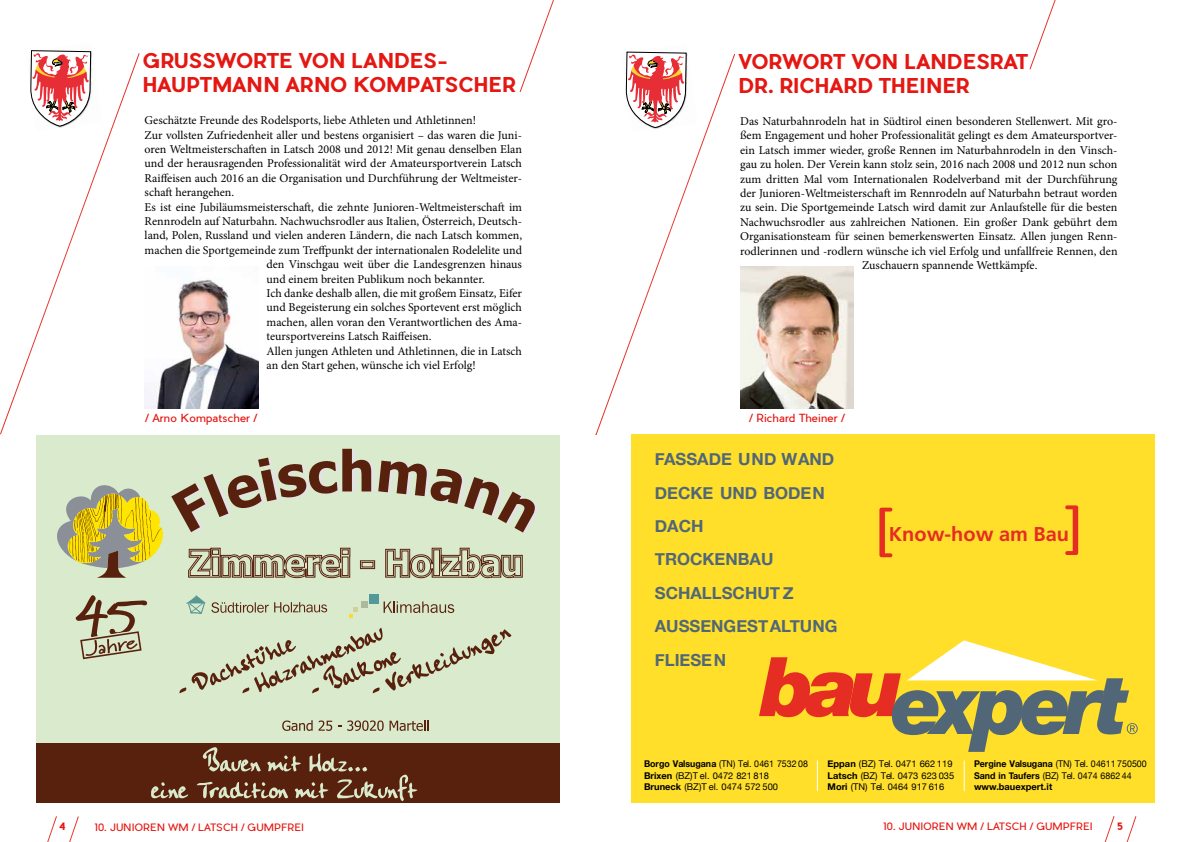
<style>
.page{position:relative;width:1191px;height:842px;background:#fff}
.page>*{position:absolute;margin:0;border:0;box-sizing:border-box;transform-origin:0 0}
.t1{font:65.2px "Courier";color:#e62d24}
.t2{font:700 20px/24px "Pier Sans";color:#e41712}
.t3{font:700 20px "Frutiger";color:#e62d24}
.t4{font:700 16.7px/33.4px "Helvetica Neue";color:#516777}
.t5{font:12px "Minion Pro";color:#000}
.t6{font:11px "Pier Sans";color:#e41712}
.t7{font:10px "Pier Sans";color:#e41712}
.t8{font:700 10px "Pier Sans";color:#e41712}
.t9{font:700 9.3px/11.4px "Helvetica Neue";color:#000;scale:.95 1}
.t10{font:9.3px/11.4px "Helvetica Neue";color:#000;scale:.95 1}
.t11{font:9.3px/11.4px "Helvetica Neue";color:#000}
.s1{font-weight:700}
.s2{font-weight:400}
</style>
<div class="page">
<svg style="left:69px;top:816px;width:10px;height:26px"></svg>
<svg style="left:47px;top:816px;width:10px;height:26px"></svg>
<img style="left:145px;top:278px;width:113px;height:130px">
<div style="left:36px;top:435px;width:523px;height:332px;background:#daeacd"></div>
<svg style="left:282px;top:720px;width:50px;height:11px"></svg>
<svg style="left:338px;top:720px;width:91px;height:11px"></svg>
<svg style="left:211px;top:602px;width:116px;height:11px"></svg>
<svg style="left:186px;top:595px;width:19px;height:19px"></svg>
<svg style="left:350px;top:607px;width:8px;height:10px"></svg>
<div style="left:361px;top:601px;width:6px;height:7px;background:#adb99d"></div>
<div style="left:370px;top:595px;width:9px;height:9px;background:#53999b"></div>
<svg style="left:383px;top:601px;width:71px;height:12px"></svg>
<svg style="left:76px;top:595px;width:71px;height:65px"></svg>
<svg style="left:57px;top:449px;width:481px;height:130px"></svg>
<svg style="left:179px;top:628px;width:332px;height:65px"></svg>
<div style="left:36px;top:743px;width:523px;height:60px;background:#58210e"></div>
<svg style="left:151px;top:782px;width:37px;height:16px"></svg>
<svg style="left:196px;top:747px;width:221px;height:54px"></svg>
<svg style="left:0;top:53px;width:140px;height:382px"></svg>
<img style="left:25px;top:51px;width:77px;height:80px">
<svg style="left:31px;top:50px;width:60px;height:77px"></svg>
<svg style="left:1126px;top:816px;width:11px;height:26px"></svg>
<svg style="left:1104px;top:816px;width:11px;height:26px"></svg>
<div style="left:631px;top:434px;width:524px;height:368px;background:#ffdf2a"></div>
<svg style="left:759px;top:640px;width:378px;height:112px"></svg>
<hr style="left:817px;top:760px;width:1px;height:31px;background:#fff">
<hr style="left:964px;top:760px;width:1px;height:31px;background:#fff">
<svg style="left:616px;top:54px;width:119px;height:327px"></svg>
<svg style="left:1029px;top:0;width:27px;height:70px"></svg>
<img style="left:740px;top:266px;width:113px;height:142px">
<img style="left:621px;top:51px;width:76px;height:81px">
<svg style="left:626px;top:52px;width:60px;height:76px"></svg>
<svg style="left:519px;top:0;width:97px;height:436px"></svg>
<h2 class="t2" style="left:143px;top:48px;width:374px">GRUSSWORTE VON LANDES-<br>HAUPTMANN ARNO KOMPATSCHER</h2>
<h2 class="t2" style="left:738px;top:49px;width:291px">VORWORT VON LANDESRAT<br>DR. RICHARD THEINER</h2>
<p class="t5" style="left:145px;top:112px;width:333px">Geschätzte Freunde des Rodelsports, liebe Athleten und Athletinnen!</p>
<p class="t5" style="left:145px;top:127px;width:379px">Zur vollsten Zufriedenheit aller und bestens organisiert – das waren die Juni-</p>
<p class="t5" style="left:145px;top:141px;width:379px">oren Weltmeisterschaften in Latsch 2008 und 2012! Mit genau denselben Elan</p>
<p class="t5" style="left:145px;top:156px;width:379px">und der herausragenden Professionalität wird der Amateursportverein Latsch</p>
<p class="t5" style="left:145px;top:170px;width:379px">Raiffeisen auch 2016 an die Organisation und Durchführung der Weltmeister-</p>
<p class="t5" style="left:145px;top:184px;width:91px">schaft herangehen.</p>
<p class="t5" style="left:145px;top:199px;width:379px">Es ist eine Jubiläumsmeisterschaft, die zehnte Junioren-Weltmeisterschaft im</p>
<p class="t5" style="left:145px;top:213px;width:379px">Rennrodeln auf Naturbahn. Nachwuchsrodler aus Italien, Österreich, Deutsch-</p>
<p class="t5" style="left:145px;top:228px;width:379px">land, Polen, Russland und vielen anderen Ländern, die nach Latsch kommen,</p>
<p class="t5" style="left:145px;top:242px;width:379px">machen die Sportgemeinde zum Treffpunkt der internationalen Rodelelite und</p>
<p class="t5" style="left:266px;top:256px;width:257px">den Vinschgau weit über die Landesgrenzen hinaus</p>
<p class="t5" style="left:266px;top:271px;width:220px">und einem breiten Publikum noch bekannter.</p>
<p class="t5" style="left:266px;top:285px;width:257px">Ich danke deshalb allen, die mit großem Einsatz, Eifer</p>
<p class="t5" style="left:266px;top:300px;width:257px">und Begeisterung ein solches Sportevent erst möglich</p>
<p class="t5" style="left:266px;top:314px;width:257px">machen, allen voran den Verantwortlichen des Ama-</p>
<p class="t5" style="left:266px;top:328px;width:167px">teursportvereins Latsch Raiffeisen.</p>
<p class="t5" style="left:266px;top:343px;width:257px">Allen jungen Athleten und Athletinnen, die in Latsch</p>
<p class="t5" style="left:266px;top:357px;width:211px">an den Start gehen, wünsche ich viel Erfolg!</p>
<p class="t5" style="left:740px;top:113px;width:379px">Das Naturbahnrodeln hat in Südtirol einen besonderen Stellenwert. Mit gro-</p>
<p class="t5" style="left:740px;top:127px;width:379px">ßem Engagement und hoher Professionalität gelingt es dem Amateursportver-</p>
<p class="t5" style="left:740px;top:142px;width:379px">ein Latsch immer wieder, große Rennen im Naturbahnrodeln in den Vinsch-</p>
<p class="t5" style="left:740px;top:156px;width:379px">gau zu holen. Der Verein kann stolz sein, 2016 nach 2008 und 2012 nun schon</p>
<p class="t5" style="left:740px;top:171px;width:379px">zum dritten Mal vom Internationalen Rodelverband mit der Durchführung</p>
<p class="t5" style="left:740px;top:185px;width:379px">der Junioren-Weltmeisterschaft im Rennrodeln auf Naturbahn betraut worden</p>
<p class="t5" style="left:740px;top:199px;width:379px">zu sein. Die Sportgemeinde Latsch wird damit zur Anlaufstelle für die besten</p>
<p class="t5" style="left:740px;top:214px;width:379px">Nachwuchsrodler aus zahlreichen Nationen. Ein großer Dank gebührt dem</p>
<p class="t5" style="left:740px;top:228px;width:379px">Organisationsteam für seinen bemerkenswerten Einsatz. Allen jungen Renn-</p>
<p class="t5" style="left:740px;top:243px;width:379px">rodlerinnen und -rodlern wünsche ich viel Erfolg und unfallfreie Rennen, den</p>
<p class="t5" style="left:862px;top:257px;width:177px">Zuschauern spannende Wettkämpfe.</p>
<p class="t6" style="left:145px;top:411px;width:114px">/ Arno Kompatscher /</p>
<p class="t6" style="left:749px;top:411px;width:97px">/ Richard Theiner /</p>
<h3 class="t4" style="left:655px;top:443px;width:184px">FASSADE UND WAND<br>DECKE UND BODEN<br>DACH<br>TROCKENBAU<br>SCHALLSCHUT Z<br>AUSSENGESTALTUNG<br>FLIESEN</h3>
<h1 class="t1" style="left:866px;top:474px;width:41px">[</h1>
<h2 class="t3" style="left:889px;top:522px;width:182px">Know-how am Bau</h2>
<p class="t10" style="left:644px;top:759px;width:174px"><span class="s1">Borgo Valsugana</span> (TN) Tel. 0461 7532 08<br><span class="s1">Brixen</span> (BZ)T el. 0472 821 818<br><span class="s1">Bruneck</span> (BZ)T el. 0474 572 500</p>
<p class="t9" style="left:974px;top:759px;width:183px">Pergine Valsugana <span class="s2">(TN) Tel. 04611 750500<br></span>Sand in Taufers <span class="s2">(BZ) Tel. 0474 6862 44 </span>www.bauexpert.it</p>
<p class="t11" style="left:827px;top:759px;width:128px"><span class="s1">Eppan</span> (BZ) Tel. 0471 662 119<br><span class="s1">Latsch</span> (BZ) Tel. 0473 623 035<br><span class="s1">Mori</span> (TN) Tel. 0464 917 616</p>
<p class="t8" style="left:60px;top:820px;width:7px">4</p>
<p class="t7" style="left:94px;top:821px;width:211px">10. JUNIOREN WM / LATSCH / GUMPFREI</p>
<p class="t7" style="left:883px;top:820px;width:211px">10. JUNIOREN WM / LATSCH / GUMPFREI</p>
<p class="t8" style="left:1117px;top:820px;width:7px">5</p>
</div>
